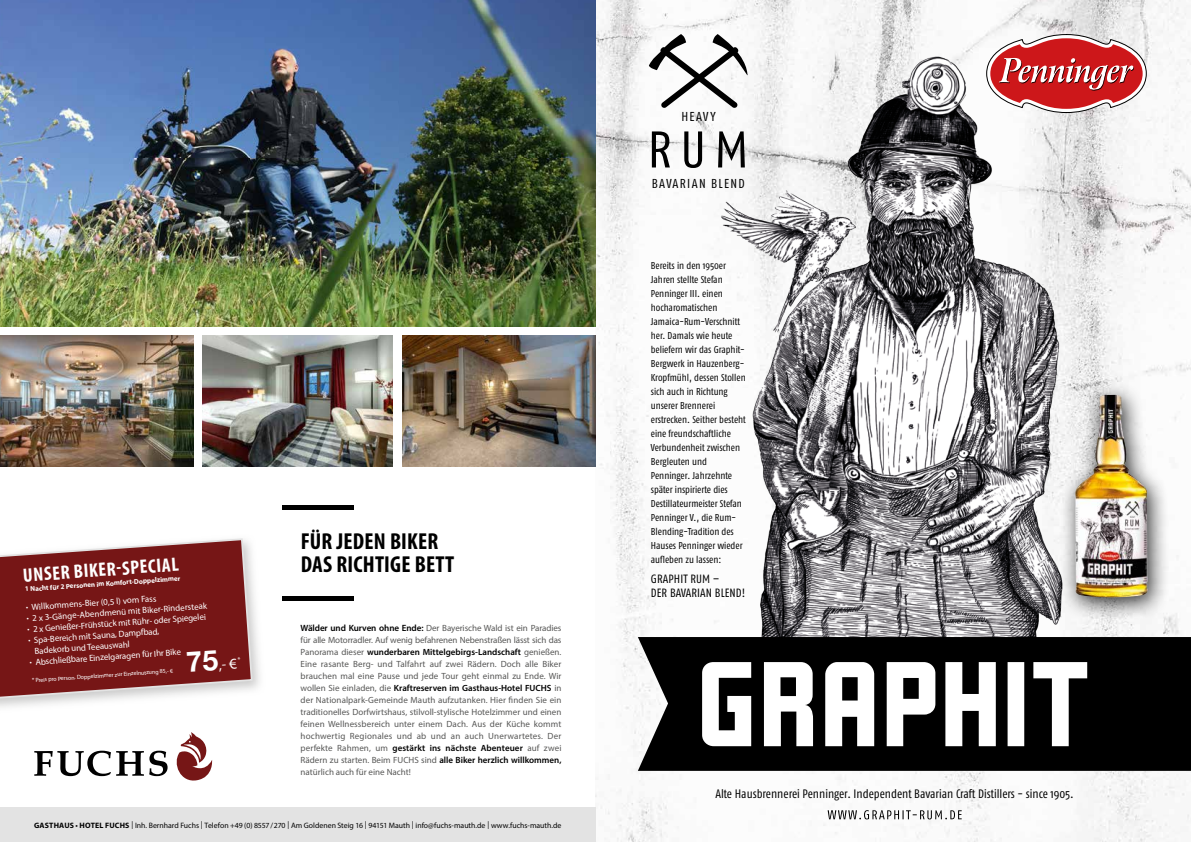
<style>
.page{position:relative;width:1191px;height:842px;background:#fff}
.page>*{position:absolute;margin:0;border:0;box-sizing:border-box;transform-origin:0 0}
.t1{font:condensed 51.5px "Fago Pro";color:#000}
.t2{font:700 28.3px "Helvetica Neue LT Pro";color:#fff}
.t3{font:700 condensed 23.2px/23.8px "Myriad Pro";letter-spacing:.01em;color:#000}
.t4{font:700 condensed 19.5px "Myriad Pro";color:#fff}
.t5{font:condensed 12.9px "Fago Pro";letter-spacing:.095em;color:#000}
.t6{font:condensed 12.3px "Fago Pro";color:#000}
.t7{font:condensed 12px/14px "Fago Pro";letter-spacing:.01em;color:#000}
.t8{font:condensed 10px/14px "Fago Pro";color:#000}
.t9{font:9px/12px "Myriad Pro";color:#575756;text-align:justify}
.t10{font:8.9px "Myriad Pro";color:#fff}
.t11{font:7.8px "Myriad Pro";color:#000}
.t12{font:700 7px "Myriad Pro";color:#fff}
.t13{font:6px "Myriad Pro";color:#fff}
.s1{font-weight:700}
.s2{font-family:"Myriad Pro";font-weight:400;font-size:14.1px}
.s3{font-family:"Myriad Pro";font-weight:400;font-size:15.1px}
.s4{font-weight:600;font-size:9.1px;color:#000}
.s5{font-weight:600;color:#000}
.s6{font-weight:600}
</style>
<div class="page">
<img style="left:595px;top:0;width:596px;height:842px">
<img style="left:696px;top:30px;width:456px;height:607px">
<svg style="left:649px;top:34px;width:99px;height:74px"></svg>
<div style="left:638px;top:637px;width:553px;height:134px;background:#000"></div>
<svg style="left:702px;top:662px;width:385px;height:84px"></svg>
<svg style="left:986px;top:34px;width:160px;height:79px"></svg>
<svg style="left:827px;top:810px;width:134px;height:9px"></svg>
<div style="left:1059px;top:381px;width:110px;height:240px;background:#000;opacity:.8"></div>
<img style="left:1075px;top:395px;width:73px;height:202px">
<img style="left:0;top:335px;width:193px;height:132px">
<img style="left:203px;top:335px;width:189px;height:132px">
<img style="left:402px;top:335px;width:193px;height:132px">
<div style="left:0;top:808px;width:595px;height:34px;background:#e3e3e3"></div>
<hr style="left:282px;top:505px;width:72px;height:4px;background:#000">
<hr style="left:282px;top:596px;width:72px;height:4px;background:#000">
<svg style="left:0;top:537px;width:254px;height:166px;background:#8c3d3d"></svg>
<svg style="left:34px;top:732px;width:179px;height:49px"></svg>
<img style="left:0;top:0;width:595px;height:327px">
<svg style="left:595px;top:0;width:13px;height:1px"></svg>
<svg style="left:595px;top:841px;width:13px;height:1px"></svg>
<h3 class="t4" style="left:22px;top:563px;width:157px;rotate:-4deg">UNSER BIKER-SPECIAL</h3>
<p class="t12" style="left:25px;top:585px;width:157px;rotate:-4deg">1 Nacht für 2 Personen im Komfort-Doppelzimmer</p>
<p class="t10" style="left:25px;top:602px;width:132px;rotate:-4deg"><span class="s1">∙</span> Willkommens-Bier (0,5 l) vom Fass</p>
<p class="t10" style="left:26px;top:613px;width:182px;rotate:-4deg"><span class="s1">∙</span> 2 x 3-Gänge-Abendmenü mit Biker-Rindersteak</p>
<p class="t10" style="left:27px;top:624px;width:180px;rotate:-4deg"><span class="s1">∙</span> 2 x Genießer-Frühstück mit Rühr- oder Spiegelei</p>
<p class="t10" style="left:28px;top:635px;width:133px;rotate:-4deg"><span class="s1">∙</span> Spa-Bereich mit Sauna, Dampfbad,</p>
<p class="t10" style="left:34px;top:645px;width:97px;rotate:-4deg">Badekorb und Teeauswahl</p>
<p class="t10" style="left:29px;top:657px;width:153px;rotate:-4deg"><span class="s1">∙</span> Abschließbare Einzelgaragen für Ihr Bike</p>
<h2 class="t2" style="left:185px;top:644px;width:56px;rotate:-4deg">75<span class="s2">,-</span> <span class="s3">€</span><sup>*</sup></h2>
<p class="t13" style="left:32px;top:677px;width:143px;rotate:-4deg">* Preis pro Person. Doppelzimmer zur Einzelnutzung 85,- €</p>
<h3 class="t3" style="left:301px;top:528px;width:155px">FÜR JEDEN BIKER<br>DAS RICHTIGE BETT</h3>
<p class="t9" style="left:300px;top:622px;width:262px"><span class="s4">Wälder und Kurven ohne Ende:</span> Der Bayerische Wald ist ein Paradies für alle Motorradler. Auf wenig befahrenen Nebenstraßen lässt sich das Panorama dieser <span class="s5">wunderbaren Mittelgebirgs-Landschaft</span> genießen.<br>Eine rasante Berg- und Talfahrt auf zwei Rädern. Doch alle Biker brauchen mal eine Pause und jede Tour geht einmal zu Ende. Wir wollen Sie einladen, die <span class="s5">Kraftreserven im Gasthaus-Hotel FUCHS</span> in der Nationalpark-Gemeinde Mauth aufzutanken. Hier nden Sie ein traditionelles Dorfwirtshaus, stilvoll-stylische Hotelzimmer und einen feinen Wellnessbereich unter einem Dach. Aus der Küche kommt hochwertig Regionales und ab und an auch Unerwartetes. Der perfekte Rahmen, um <span class="s5">gestärkt ins nächste Abenteuer</span> auf zwei Rädern zu starten. Beim FUCHS sind <span class="s5">alle Biker herzlich willkommen, </span>natürlich auch für eine Nacht!</p>
<p class="t11" style="left:34px;top:820px;width:529px"><span class="s1">GASTHAUS</span> <span class="s6">•</span> <span class="s1">HOTEL FUCHS</span> | Inh. Bernhard Fuchs | Telefon +49 (0) 8557 / 270 | Am Goldenen Steig 16 | 94151 Mauth | info@fuchs-mauth.de | www.fuchs-mauth.de</p>
<h3 class="t5" style="left:681px;top:109px;width:36px">HEAVY</h3>
<h1 class="t1" style="left:648px;top:119px;width:102px">RUM</h1>
<h3 class="t5" style="left:652px;top:176px;width:94px">BAVARIAN BLEND</h3>
<p class="t8" style="left:651px;top:259px;width:97px">Bereits in den 1950er<br>Jahren stellte Stefan<br>Penninger III. einen hocharomatischen<br>Jamaica-Rum-Verschnitt her. Damals wie heute beliefern wir das Graphit-<br>Bergwerk in Hauzenberg-<br>Kropfmühl, dessen Stollen sich auch in Richtung unserer Brennerei erstrecken. Seither besteht eine freundschaftliche<br>Verbundenheit zwischen<br>Bergleuten und<br>Penninger. Jahrzehnte später inspirierte dies<br>Destillateurmeister Stefan<br>Penninger V., die Rum-<br>Blending-Tradition des<br>Hauses Penninger wieder aufleben zu lassen:</p>
<h3 class="t7" style="left:651px;top:572px;width:96px">GRAPHIT RUM –<br>DER BAVARIAN BLEND!</h3>
<h3 class="t6" style="left:715px;top:786px;width:360px">Alte Hausbrennerei Penninger. Independent Bavarian Craft Distillers - since 1905.</h3>
</div>
